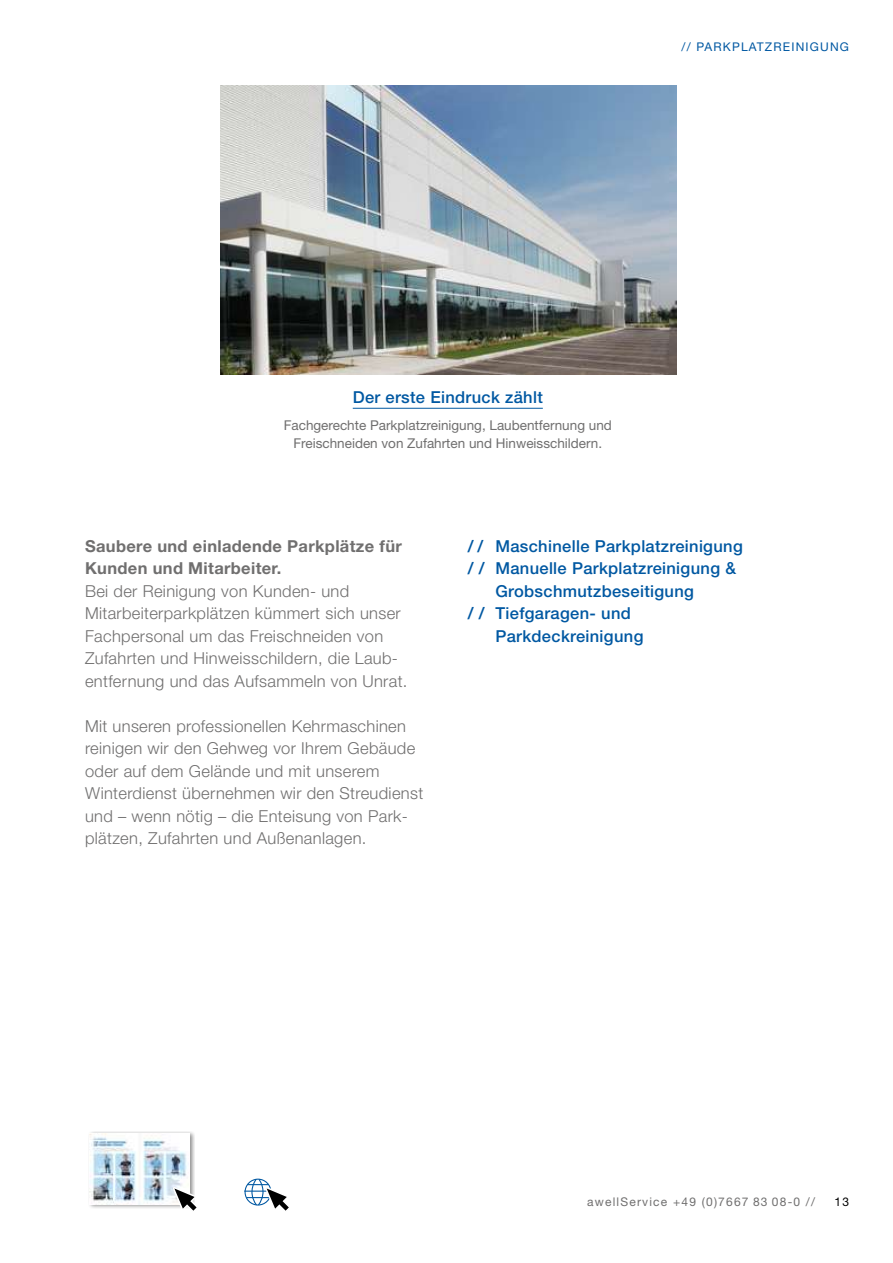
<style>
.page{position:relative;width:893px;height:1263px;background:#fff}
.page>*{position:absolute;margin:0;border:0;box-sizing:border-box;transform-origin:0 0}
.t1{font:300 16.5px/22.5px "Helvetica Neue LT Std";letter-spacing:.02em;color:#706f6f}
.t2{font:500 16.5px "Helvetica Neue LT Std";letter-spacing:.02em;color:#0058a2}
.t3{font:700 16.5px/22.5px "Helvetica Neue LT Std";letter-spacing:.02em;color:#706f6f}
.t4{font:13.5px/18px "Helvetica Neue LT Std";color:#706f6f;text-align:center}
.t5{font:12px "Helvetica Neue LT Std";letter-spacing:.1em;color:#706f6f}
.t6{font:12px "Helvetica Neue LT Std";letter-spacing:.1em;color:#0058a2}
.t7{font:12px "Helvetica Neue LT Std";color:#000}
</style>
<div class="page">
<hr style="left:353px;top:408px;width:190px;height:1px;background:#0058a2">
<img style="left:220px;top:85px;width:456px;height:289px">
<div style="left:88px;top:1131px;width:107px;height:78px;background:#000;opacity:.45"></div>
<img style="left:90px;top:1133px;width:100px;height:71px">
<svg style="left:173px;top:1187px;width:24px;height:24px"></svg>
<hr style="left:244px;top:1190px;width:28px;height:2px;background:#0058a2">
<div style="left:245px;top:1178px;width:26px;height:27px;border:1px solid #0058a2;border-radius:50%"></div>
<svg style="left:246px;top:1178px;width:43px;height:33px"></svg>
<p class="t6" style="left:681px;top:40px;width:169px">// PARKPLATZREINIGUNG</p>
<p class="t2" style="left:353px;top:387px;width:192px">Der erste Eindruck zählt</p>
<p class="t4" style="left:284px;top:415px;width:330px">Fachgerechte Parkplatzreinigung, Laubentfernung und<br>Freischneiden von Zufahrten und Hinweisschildern.</p>
<p class="t3" style="left:85px;top:534px;width:318px">Saubere und einladende Parkplätze für<br>Kunden und Mitarbeiter.</p>
<p class="t1" style="left:85px;top:579px;width:324px">Bei der Reinigung von Kunden- und Mitarbeiterparkplätzen kümmert sich unser Fachpersonal um das Freischneiden von Zufahrten und Hinweisschildern, die Laub&shy;entfernung und das Aufsammeln von Unrat.</p>
<p class="t1" style="left:85px;top:714px;width:340px">Mit unseren professionellen Kehrmaschinen reinigen wir den Gehweg vor Ihrem Gebäude oder auf dem Gelände und mit unserem Winterdienst übernehmen wir den Streudienst und – wenn nötig – die Enteisung von Park&shy;plätzen, Zufahrten und Außenanlagen.</p>
<p class="t2" style="left:468px;top:536px;width:277px">/ / Maschinelle Parkplatzreinigung</p>
<p class="t2" style="left:468px;top:559px;width:270px">/ / Manuelle Parkplatzreinigung &amp;</p>
<p class="t2" style="left:495px;top:581px;width:200px">Grobschmutzbeseitigung</p>
<p class="t2" style="left:468px;top:604px;width:165px">/ / Tiefgaragen- und</p>
<p class="t2" style="left:495px;top:626px;width:150px">Parkdeckreinigung</p>
<p class="t5" style="left:587px;top:1194px;width:230px">awellService +49 (0)7667 83 08-0 //</p>
<p class="t7" style="left:834px;top:1194px;width:16px">13</p>
</div>
